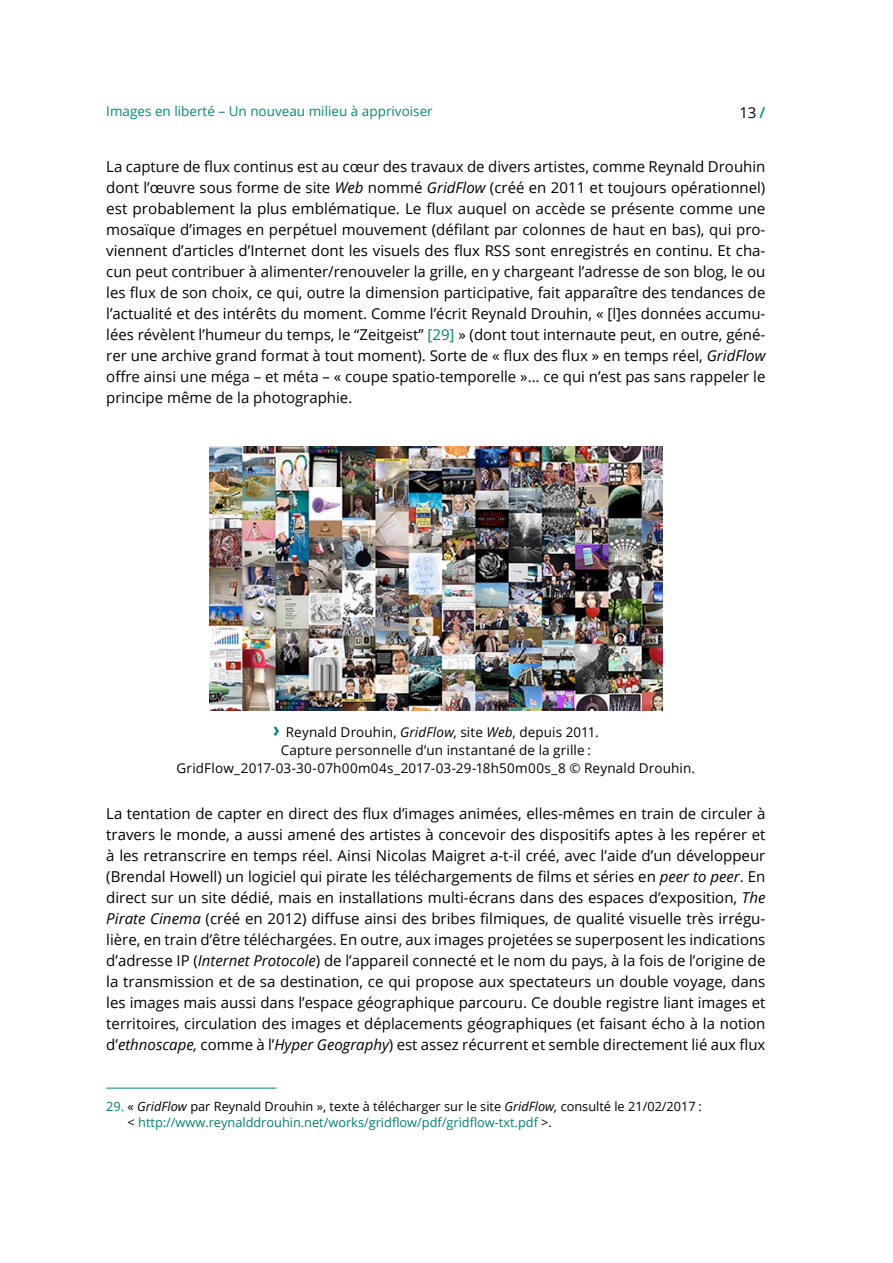
<style>
.page{position:relative;width:893px;height:1263px;background:#fff}
.page>*{position:absolute;margin:0;border:0;box-sizing:border-box;transform-origin:0 0}
.t1{font:15px/21px "Open Sans";color:#000;text-align:justify}
.t2{font:13.5px/18px "Open Sans";letter-spacing:.01em;color:#000;text-align:center}
.t3{font:13.5px "Open Sans";color:#00897a}
.t4{font:12.75px/16.2px "Open Sans";color:#000}
.s1{font-weight:600;color:#00897a}
.s2{font-style:italic}
.s3{color:#00806d}
.s4{font-weight:700;font-size:21.6px;color:#00897a}
</style>
<div class="page">
<img style="left:209px;top:446px;width:454px;height:264px">
<hr style="left:106px;top:1088px;width:170px;height:1px;background:#00897a">
<p class="t3" style="left:106px;top:102px;width:328px">Images en liberté – Un nouveau milieu à apprivoiser</p>
<p class="t1" style="left:739px;top:101px;width:28px">13<span class="s1">/</span></p>
<p class="t1" style="left:106px;top:156px;width:661px">La capture de flux continus est au cœur des travaux de divers artistes, comme Reynald Drouhin dont l’œuvre sous forme de site <span class="s2">Web</span> nommé <span class="s2">GridFlow</span> (créé en 2011 et toujours opérationnel) est probablement la plus emblématique. Le flux auquel on accède se présente comme une mosaïque d’images en perpétuel mouvement (défilant par colonnes de haut en bas), qui pro&shy;viennent d’articles d’Internet dont les visuels des flux RSS sont enregistrés en continu. Et cha&shy;cun peut contribuer à alimenter/renouveler la grille, en y chargeant l’adresse de son blog, le ou les flux de son choix, ce qui, outre la dimension participative, fait apparaître des tendances de l’actualité et des intérêts du moment. Comme l’écrit Reynald Drouhin, « [l]es données accumu&shy;lées révèlent l’humeur du temps, le “Zeitgeist” <span class="s3">[29]</span> » (dont tout internaute peut, en outre, géné&shy;rer une archive grand format à tout moment). Sorte de « flux des flux » en temps réel, <span class="s2">GridFlow </span>offre ainsi une méga – et méta – « coupe spatio-temporelle »… ce qui n’est pas sans rappeler le principe même de la photographie.</p>
<p class="t2" style="left:177px;top:722px;width:520px"><span class="s4">›</span> Reynald Drouhin, <span class="s2">GridFlow</span>, site <span class="s2">Web</span>, depuis 2011.<br>Capture personnelle d’un instantané de la grille :<br>GridFlow_2017-03-30-07h00m04s_2017-03-29-18h50m00s_8 © Reynald Drouhin.</p>
<p class="t1" style="left:106px;top:803px;width:661px">La tentation de capter en direct des flux d’images animées, elles-mêmes en train de circuler à travers le monde, a aussi amené des artistes à concevoir des dispositifs aptes à les repérer et à les retranscrire en temps réel. Ainsi Nicolas Maigret a-t-il créé, avec l’aide d’un développeur (Brendal Howell) un logiciel qui pirate les téléchargements de films et séries en <span class="s2">peer to peer</span>. En direct sur un site dédié, mais en installations multi-écrans dans des espaces d’exposition, <span class="s2">The Pirate Cinema</span> (créé en 2012) diffuse ainsi des bribes filmiques, de qualité visuelle très irrégu&shy;lière, en train d’être téléchargées. En outre, aux images projetées se superposent les indications d’adresse IP (<span class="s2">Internet Protocole</span>) de l’appareil connecté et le nom du pays, à la fois de l’origine de la transmission et de sa destination, ce qui propose aux spectateurs un double voyage, dans les images mais aussi dans l’espace géographique parcouru. Ce double registre liant images et territoires, circulation des images et déplacements géographiques (et faisant écho à la notion d’<span class="s2">ethnoscape,</span> comme à l’<span class="s2">Hyper Geography</span>) est assez récurrent et semble directement lié aux flux</p>
<p class="t4" style="left:128px;top:1098px;width:576px;text-indent:-21px"><span class="s3">29.</span> « <span class="s2">GridFlow</span> par Reynald Drouhin », texte à télécharger sur le site <span class="s2">GridFlow,</span> consulté le 21/02/2017 : &lt; <span class="s3">http://www.reynalddrouhin.net/works/gridflow/pdf/gridflow-txt.pdf</span> &gt;.</p>
</div>
